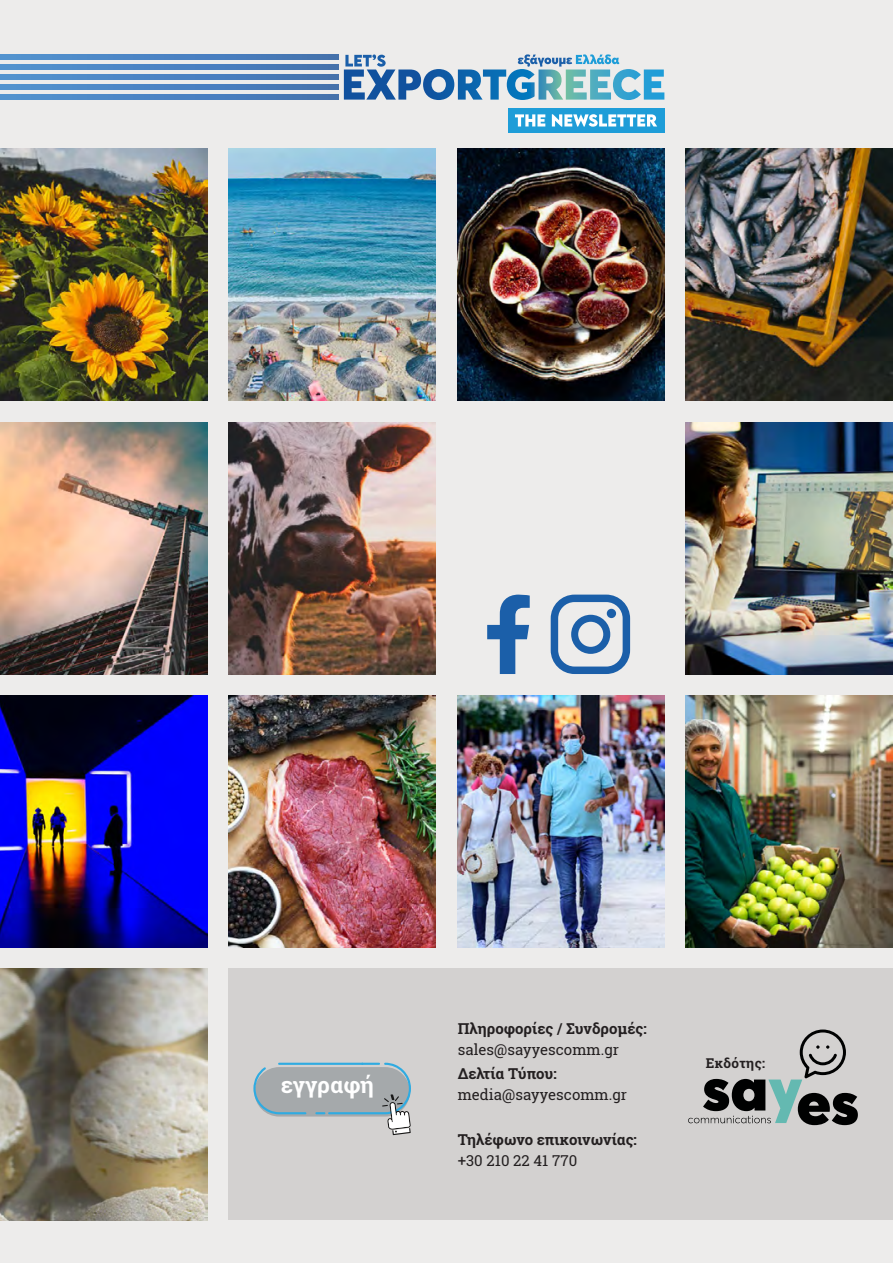
<style>
.page{position:relative;width:893px;height:1263px;background:#edeceb}
.page>*{position:absolute;margin:0;border:0;box-sizing:border-box;transform-origin:0 0}
.t1{font:700 22.5px "Roboto Slab";color:#fff}
.t2{font:700 15px "Roboto Slab";color:#231f20}
.t3{font:15px "Roboto Slab";color:#231f20}
.t4{font:700 13.5px "Roboto Slab";letter-spacing:.025em;color:#231f20}
</style>
<div class="page">
<img style="left:0;top:149px;width:207px;height:252px">
<img style="left:0;top:422px;width:207px;height:252px">
<img style="left:0;top:695px;width:207px;height:252px">
<img style="left:0;top:968px;width:207px;height:252px">
<img style="left:457px;top:149px;width:207px;height:252px">
<img style="left:457px;top:695px;width:207px;height:252px">
<img style="left:229px;top:149px;width:207px;height:252px">
<img style="left:229px;top:422px;width:207px;height:252px">
<img style="left:229px;top:695px;width:207px;height:252px">
<div style="left:229px;top:968px;width:664px;height:252px;background:#d3d1d0"></div>
<img style="left:686px;top:149px;width:207px;height:252px">
<img style="left:686px;top:422px;width:207px;height:252px">
<img style="left:686px;top:695px;width:207px;height:252px">
<svg style="left:688px;top:1029px;width:170px;height:96px"></svg>
<div style="left:254px;top:1067px;width:156px;height:49px;background:#a5a9ab;border-radius:25px"></div>
<svg style="left:253px;top:1067px;width:53px;height:47px"></svg>
<hr style="left:278px;top:1063px;width:85px;height:2px;background:#2fabe1">
<svg style="left:315px;top:1063px;width:96px;height:72px"></svg>
<svg style="left:0;top:54px;width:338px;height:5px;background:#4b82c0"></svg>
<svg style="left:0;top:74px;width:338px;height:5px;background:#4b82c0"></svg>
<svg style="left:0;top:94px;width:338px;height:5px;background:#4b82c0"></svg>
<svg style="left:0;top:64px;width:338px;height:5px;background:#4b82c0"></svg>
<svg style="left:0;top:84px;width:338px;height:5px;background:#4b82c0"></svg>
<div style="left:508px;top:108px;width:156px;height:25px;background:#1e9dd8"></div>
<svg style="left:515px;top:114px;width:30px;height:12px"></svg>
<svg style="left:552px;top:114px;width:105px;height:13px"></svg>
<svg style="left:344px;top:54px;width:320px;height:46px"></svg>
<svg style="left:551px;top:595px;width:79px;height:79px"></svg>
<svg style="left:487px;top:595px;width:43px;height:79px"></svg>
<h1 class="t1" style="left:281px;top:1070px;width:95px">εγγραφή</h1>
<p class="t2" style="left:458px;top:1018px;width:190px">Πληροφορίες / Συνδρομές:</p>
<p class="t3" style="left:458px;top:1039px;width:163px">sales@sayyescomm.gr</p>
<p class="t2" style="left:458px;top:1063px;width:101px">Δελτία Τύπου:</p>
<p class="t3" style="left:458px;top:1084px;width:171px">media@sayyescomm.gr</p>
<p class="t2" style="left:458px;top:1129px;width:181px">Τηλέφωνο επικοινωνίας:</p>
<p class="t3" style="left:458px;top:1150px;width:121px">+30 210 22 41 770</p>
<p class="t4" style="left:706px;top:1054px;width:61px">Εκδότης:</p>
</div>
